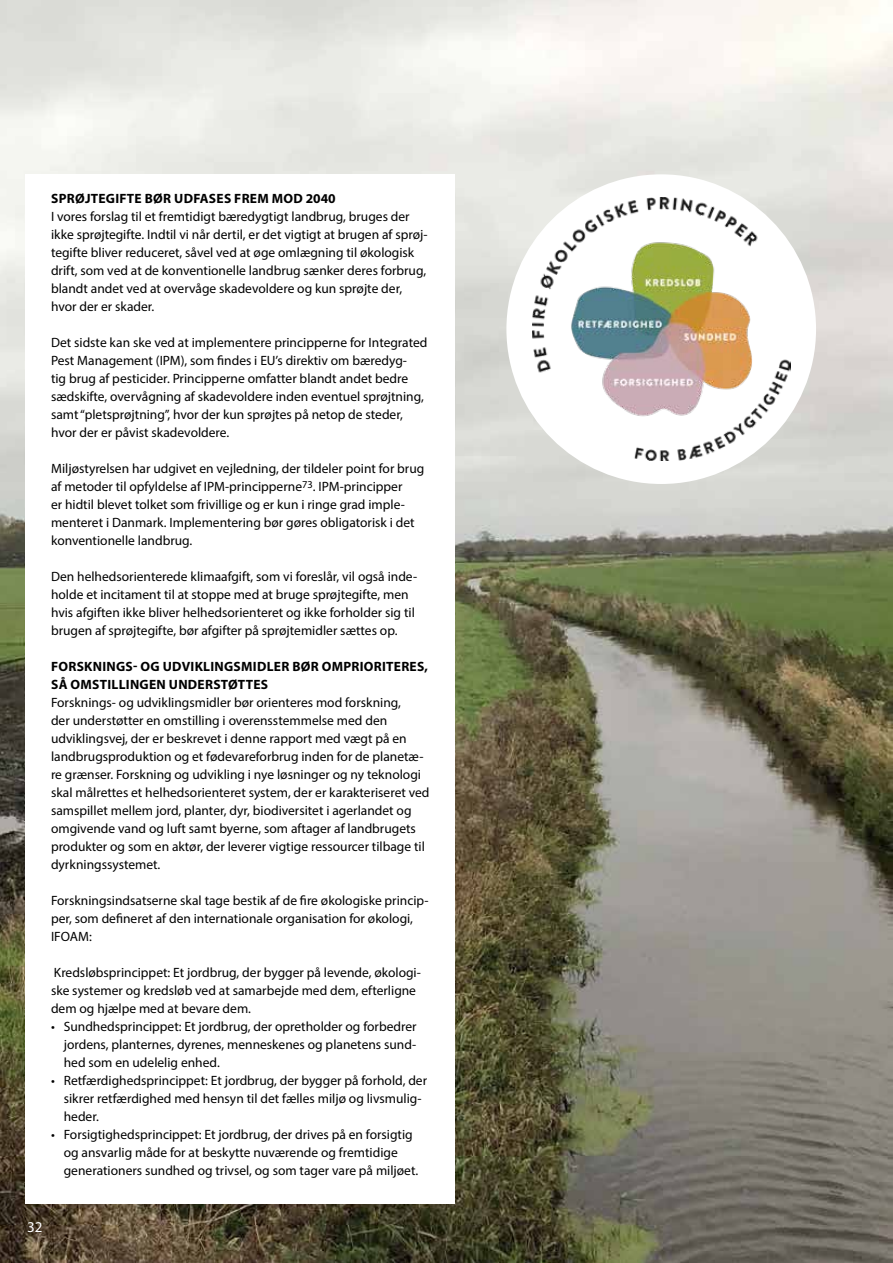
<style>
.page{position:relative;width:893px;height:1263px;background:#fff}
.page>*{position:absolute;margin:0;border:0;box-sizing:border-box;transform-origin:0 0}
.t1{font:15px "Myriad Pro";color:#fff}
.t2{font:13.5px/18px "Myriad Pro";color:#000}
.t3{font:700 13.5px/18px "Myriad Pro";letter-spacing:.02em;color:#000}
</style>
<div class="page">
<img style="left:0;top:0;width:893px;height:1263px">
<div style="left:26px;top:174px;width:429px;height:1029px;background:#fff"></div>
<div style="left:506px;top:174px;width:310px;height:310px;background:#fff;border-radius:50%"></div>
<img style="left:532px;top:198px;width:258px;height:262px">
<p class="t3" style="left:51px;top:189px;width:286px">SPRØJTEGIFTE BØR UDFASES FREM MOD 2040</p>
<p class="t2" style="left:51px;top:207px;width:378px">I vores forslag til et fremtidigt bæredygtigt landbrug, bruges der ikke sprøjtegifte. Indtil vi når dertil, er det vigtigt at brugen af sprøj&shy;tegifte bliver reduceret, såvel ved at øge omlægning til økologisk drift, som ved at de konventionelle landbrug sænker deres forbrug, blandt andet ved at overvåge skadevoldere og kun sprøjte der, hvor der er skader.</p>
<p class="t2" style="left:51px;top:333px;width:378px">Det sidste kan ske ved at implementere principperne for Integrated Pest Management (IPM), som findes i EU’s direktiv om bæredyg-<br>tig brug af pesticider. Principperne omfatter blandt andet bedre sædskifte, overvågning af skadevoldere inden eventuel sprøjtning, samt “pletsprøjtning”, hvor der kun sprøjtes på netop de steder, hvor der er påvist skadevoldere.</p>
<p class="t2" style="left:51px;top:459px;width:375px">Miljøstyrelsen har udgivet en vejledning, der tildeler point for brug af metoder til opfyldelse af IPM-principperne<sup>73</sup>. IPM-principper<br>er hidtil blevet tolket som frivillige og er kun i ringe grad imple&shy;menteret i Danmark. Implementering bør gøres obligatorisk i det konventionelle landbrug.</p>
<p class="t2" style="left:51px;top:567px;width:368px">Den helhedsorienterede klimaafgift, som vi foreslår, vil også inde&shy;holde et incitament til at stoppe med at bruge sprøjtegifte, men hvis afgiften ikke bliver helhedsorienteret og ikke forholder sig til brugen af sprøjtegifte, bør afgifter på sprøjtemidler sættes op.</p>
<p class="t3" style="left:51px;top:657px;width:378px">FORSKNINGS- OG UDVIKLINGSMIDLER BØR OMPRIORITERES,<br>SÅ OMSTILLINGEN UNDERSTØTTES</p>
<p class="t2" style="left:51px;top:693px;width:380px">Forsknings- og udviklingsmidler bør orienteres mod forskning,<br>der understøtter en omstilling i overensstemmelse med den udviklingsvej, der er beskrevet i denne rapport med vægt på en landbrugsproduktion og et fødevareforbrug inden for de planetæ&shy;re grænser. Forskning og udvikling i nye løsninger og ny teknologi skal målrettes et helhedsorienteret system, der er karakteriseret ved samspillet mellem jord, planter, dyr, biodiversitet i agerlandet og omgivende vand og luft samt byerne, som aftager af landbrugets produkter og som en aktør, der leverer vigtige ressourcer tilbage til dyrkningssystemet.</p>
<p class="t2" style="left:51px;top:891px;width:379px">Forskningsindsatserne skal tage bestik af de fire økologiske princip&shy;per, som defineret af den internationale organisation for økologi,<br>IFOAM:</p>
<p class="t2" style="left:51px;top:963px;width:371px">Kredsløbsprincippet: Et jordbrug, der bygger på levende, økologi&shy;ske systemer og kredsløb ved at samarbejde med dem, efterligne dem og hjælpe med at bevare dem.</p>
<p class="t2" style="left:64px;top:1017px;width:354px;text-align:justify;text-indent:-13px">• Sundhedsprincippet: Et jordbrug, der opretholder og forbedrer jordens, planternes, dyrenes, menneskenes og planetens sund&shy;hed som en udelelig enhed.</p>
<p class="t2" style="left:64px;top:1071px;width:365px;text-indent:-13px">• Retfærdighedsprincippet: Et jordbrug, der bygger på forhold, der sikrer retfærdighed med hensyn til det fælles miljø og livsmulig&shy;heder.</p>
<p class="t2" style="left:64px;top:1125px;width:356px;text-indent:-13px">• Forsigtighedsprincippet: Et jordbrug, der drives på en forsigtig og ansvarlig måde for at beskytte nuværende og fremtidige generationers sundhed og trivsel, og som tager vare på miljøet.</p>
<p class="t1" style="left:27px;top:1217px;width:17px">32</p>
</div>
